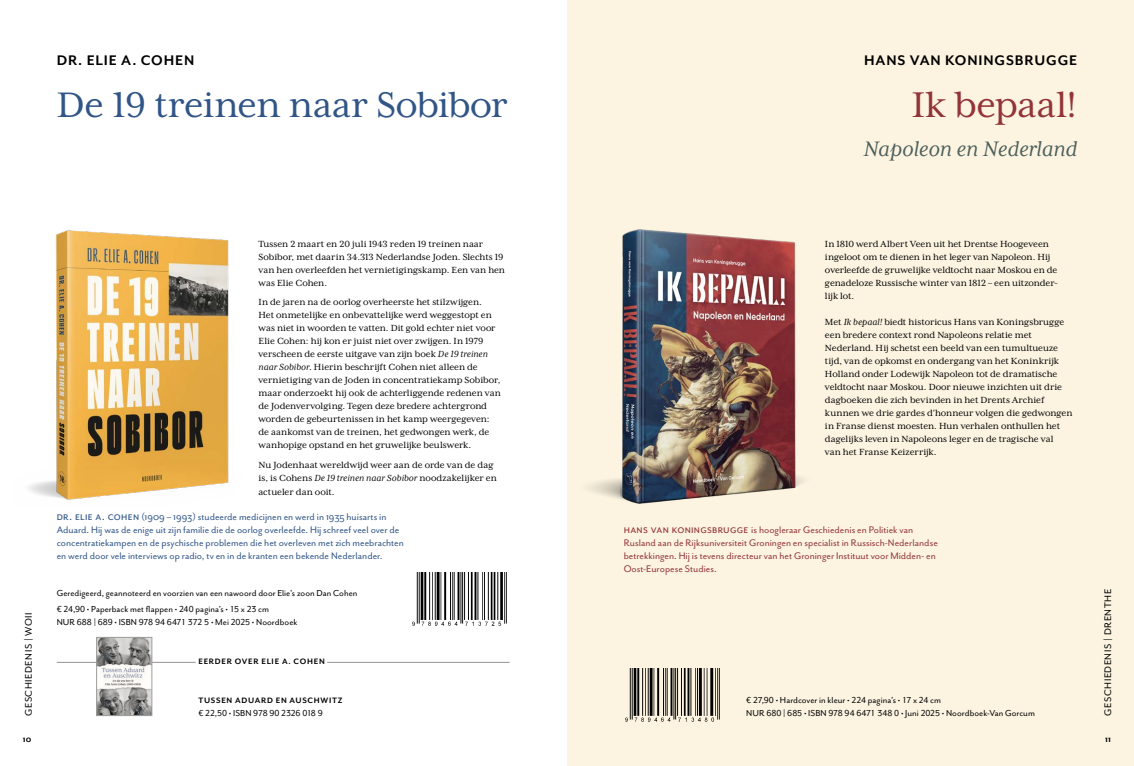
<style>
.page{position:relative;width:1134px;height:766px;background:#fff}
.page>*{position:absolute;margin:0;border:0;box-sizing:border-box;transform-origin:0 0}
.t1{font:41px "Mrs Eaves XL Serif OT";letter-spacing:-.01em;color:#933438}
.t2{font:40.7px "Mrs Eaves XL Serif OT";letter-spacing:-.015em;color:#315587}
.t3{font:italic 24px "Mrs Eaves XL Serif OT";letter-spacing:-.005em;color:#4c5e5b}
.t4{font:700 16px "Mr Eaves Mod OT";letter-spacing:.05em;color:#000}
.t5{font:11px/13px "Mr Eaves San OT";color:#315587}
.t6{font:11px/13px "Mr Eaves San OT";color:#933438}
.t7{font:11px "Mr Eaves San OT";letter-spacing:.055em;color:#000}
.t8{font:10.2px/13px "Mrs Eaves XL Serif OT";letter-spacing:-.005em;color:#000}
.t9{font:10px/13px "Mr Eaves San OT";letter-spacing:.005em;color:#000}
.t10{font:10px "Mr Eaves San OT";letter-spacing:-.02em;color:#000}
.t11{font:700 10px "Mr Eaves San OT";color:#000}
.t12{font:700 9px "Mr Eaves San OT";letter-spacing:.08em;color:#000}
.s1{font-style:italic}
.s2{font-size:13px}
</style>
<div class="page">
<div style="left:567px;top:0;width:567px;height:765px;background:#fcf4e1"></div>
<img style="left:625px;top:668px;width:95px;height:54px">
<img style="left:589px;top:229px;width:215px;height:275px">
<img style="left:28px;top:230px;width:201px;height:270px">
<img style="left:412px;top:572px;width:95px;height:54px">
<hr style="left:57px;top:662px;width:139px;height:1px;background:#949494">
<hr style="left:327px;top:662px;width:183px;height:1px;background:#949494">
<img style="left:98px;top:639px;width:52px;height:74px">
<div style="left:96px;top:637px;width:56px;height:78px;border:1px solid #9d9d9c"></div>
<h3 class="t4" style="left:57px;top:52px;width:139px">DR. ELIE A. COHEN</h3>
<h2 class="t2" style="left:57px;top:83px;width:453px">De 19 treinen naar Sobibor</h2>
<p class="t7" style="left:23px;top:715px;width:105px;rotate:-90deg">GESCHIEDENIS | WOII</p>
<p class="t11" style="left:23px;top:733px;width:10px">10</p>
<p class="t8" style="left:259px;top:238px;width:248px">Tussen 2 maart en 20 juli 1943 reden 19 treinen naar Sobibor, met daarin 34.313 Nederlandse Joden. Slechts 19 van hen overleefden het vernietigingskamp. Een van hen was Elie Cohen.</p>
<p class="t8" style="left:259px;top:296px;width:244px">In de jaren na de oorlog overheerste het stilzwijgen.<br>Het onmetelijke en onbevattelijke werd weggestopt en was niet in woorden te vatten. Dit gold echter niet voor Elie Cohen: hij kon er juist niet over zwijgen. In 1979 verscheen de eerste uitgave van zijn boek <span class="s1">De 19 treinen naar Sobibor</span>. Hierin beschrijft Cohen niet alleen de vernietiging van de Joden in concentratiekamp Sobibor, maar onderzoekt hij ook de achterliggende redenen van de Jodenvervolging. Tegen deze bredere achtergrond worden de gebeurtenissen in het kamp weergegeven: de aankomst van de treinen, het gedwongen werk, de wanhopige opstand en het gruwelijke beulswerk.</p>
<p class="t8" style="left:259px;top:459px;width:240px">Nu Jodenhaat wereldwijd weer aan de orde van de dag is, is Cohens <span class="s1">De 19 treinen naar Sobibor</span> noodzakelijker en actueler dan ooit.</p>
<p class="t5" style="left:57px;top:510px;width:349px"><span class="s2">Dr. Elie A. Cohen</span> (1909 – 1993) studeerde medicijnen en werd in 1935 huisarts in Aduard. Hij was de enige uit zijn familie die de oorlog overleefde. Hij schreef veel over de concentratiekampen en de psychische problemen die het overleven met zich meebrachten en werd door vele interviews op radio, tv en in de kranten een bekende Nederlander.</p>
<p class="t9" style="left:57px;top:584px;width:302px;line-height:16px">Geredigeerd, geannoteerd en voorzien van een nawoord door Elie’s zoon Dan Cohen € 24,90 • Paperback met flappen • 240 pagina’s • 15 x 23 cm</p>
<p class="t9" style="left:57px;top:615px;width:242px">NUR 688 | 689 • ISBN 978 94 6471 372 5 • Mei 2025 • Noordboek</p>
<p class="t12" style="left:198px;top:655px;width:128px">EERDER OVER ELIE A. COHEN</p>
<p class="t12" style="left:198px;top:694px;width:146px">TUSSEN ADUARD EN AUSCHWITZ</p>
<p class="t10" style="left:198px;top:707px;width:126px">€ 22,50 • ISBN 978 90 2326 018 9</p>
<h3 class="t4" style="left:864px;top:52px;width:215px">HANS VAN KONINGSBRUGGE</h3>
<h1 class="t1" style="left:912px;top:83px;width:167px">Ik bepaal!</h1>
<h3 class="t3" style="left:863px;top:136px;width:215px">Napoleon en Nederland</h3>
<p class="t8" style="left:825px;top:238px;width:235px">In 1810 werd Albert Veen uit het Drentse Hoogeveen ingeloot om te dienen in het leger van Napoleon. Hij overleefde de gruwelijke veldtocht naar Moskou en de genadeloze Russische winter van 1812 – een uitzonder&shy;lijk lot.</p>
<p class="t8" style="left:825px;top:316px;width:249px">Met <span class="s1">Ik bepaal!</span> biedt historicus Hans van Koningsbrugge een bredere context rond Napoleons relatie met Nederland. Hij schetst een beeld van een tumultueuze tijd, van de opkomst en ondergang van het Koninkrijk Holland onder Lodewijk Napoleon tot de dramatische veldtocht naar Moskou. Door nieuwe inzichten uit drie dagboeken die zich bevinden in het Drents Archief kunnen we drie gardes d’honneur volgen die gedwongen in Franse dienst moesten. Hun verhalen onthullen het dagelijks leven in Napoleons leger en de tragische val<br>van het Franse Keizerrijk.</p>
<p class="t6" style="left:624px;top:523px;width:316px"><span class="s2">Hans van Koningsbrugge</span> is hoogleraar Geschiedenis en Politiek van Rusland aan de Rijksuniversiteit Groningen en specialist in Russisch-Nederlandse betrekkingen. Hij is tevens directeur van het Groninger Instituut voor Midden- en Oost-Europese Studies.</p>
<p class="t9" style="left:746px;top:693px;width:290px">€ 27,90 • Hardcover in kleur • 224 pagina’s • 17 x 24 cm<br>NUR 680 | 685 • ISBN 978 94 6471 348 0 • Juni 2025 • Noordboek-Van Gorcum</p>
<p class="t7" style="left:1102px;top:715px;width:128px;rotate:-90deg">GESCHIEDENIS | DRENTHE</p>
<p class="t11" style="left:1105px;top:733px;width:7px">11</p>
</div>
